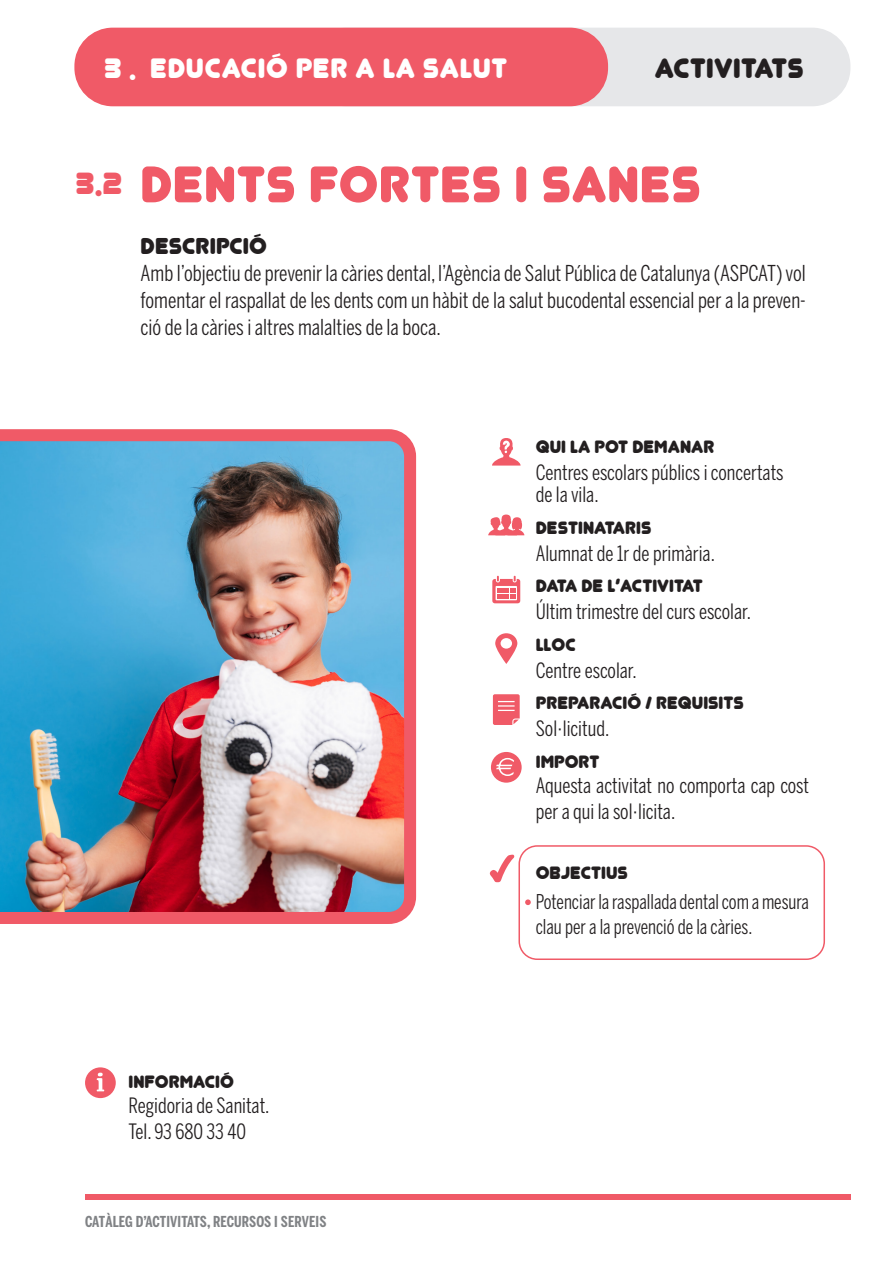
<style>
.page{position:relative;width:893px;height:1263px;background:#fff}
.page>*{position:absolute;margin:0;border:0;box-sizing:border-box;transform-origin:0 0}
.t1{font:60px "Junegull";letter-spacing:.01em;color:#f05a67}
.t2{font:33px "Junegull";letter-spacing:.02em;color:#fff}
.t3{font:33px "Junegull";letter-spacing:.01em;color:#231f20}
.t4{font:27px "Junegull";color:#231f20}
.t5{font:21.75px/27px "Benton Sans Comp";color:#231f20;text-align:justify}
.t6{font:21px/25.5px "Benton Sans Comp";color:#231f20}
.t7{font:21px "Junegull";color:#231f20}
.t8{font:20.25px/25.5px "Benton Sans Comp";color:#231f20;scale:.96 1}
.t9{font:700 15px "Benton Sans Comp";letter-spacing:.01em;color:#808285}
.s1{font-size:36px}
</style>
<div class="page">
<div style="left:518px;top:845px;width:307px;height:115px;border:2px solid #f05a67;border-radius:18px"></div>
<div style="left:308px;top:28px;width:542px;height:78px;background:#e6e7e9;border-radius:38px"></div>
<div style="left:74px;top:28px;width:534px;height:78px;background:#f05a67;border-radius:38px"></div>
<div style="left:85px;top:1194px;width:765px;height:5px;background:#f05a67"></div>
<svg style="left:492px;top:438px;width:29px;height:28px"></svg>
<div style="left:491px;top:752px;width:31px;height:31px;background:#f05a67;border-radius:50%"></div>
<svg style="left:496px;top:758px;width:18px;height:18px"></svg>
<svg style="left:495px;top:633px;width:22px;height:31px"></svg>
<svg style="left:488px;top:514px;width:36px;height:21px"></svg>
<svg style="left:492px;top:576px;width:28px;height:27px"></svg>
<svg style="left:493px;top:694px;width:27px;height:31px"></svg>
<div style="left:85px;top:1067px;width:31px;height:31px;background:#f05a67;border-radius:50%"></div>
<svg style="left:97px;top:1073px;width:7px;height:18px"></svg>
<svg style="left:490px;top:855px;width:24px;height:27px"></svg>
<img style="left:0;top:429px;width:417px;height:495px">
<svg style="left:525px;top:899px;width:6px;height:6px"></svg>
<h2 class="t2" style="left:104px;top:52px;width:405px">3 . EDUCACIÓ PER A LA SALUT</h2>
<h2 class="t3" style="left:655px;top:52px;width:150px">ACTIVITATS</h2>
<h1 class="t1" style="left:75px;top:155px;width:627px"><span class="s1">3.2</span> DENTS FORTES I SANES</h1>
<p class="t4" style="left:141px;top:233px;width:128px">DESCRIPCIÓ</p>
<p class="t5" style="left:141px;top:260px;width:667px">Amb l’objectiu de prevenir la càries dental, l’Agència de Salut Pública de Catalunya (ASPCAT) vol fomentar el raspallat de les dents com un hàbit de la salut bucodental essencial per a la preven&shy;ció de la càries i altres malalties de la boca.</p>
<p class="t7" style="left:536px;top:436px;width:180px">QUI LA POT DEMANAR</p>
<p class="t6" style="left:536px;top:461px;width:249px;line-height:22.5px">Centres escolars públics i concertats de la vila.</p>
<p class="t7" style="left:536px;top:517px;width:117px">DESTINATARIS</p>
<p class="t6" style="left:536px;top:540px;width:181px">Alumnat de 1r de primària.</p>
<p class="t7" style="left:536px;top:576px;width:168px">DATA DE L’ACTIVITAT</p>
<p class="t6" style="left:536px;top:599px;width:217px">Últim trimestre del curs escolar.</p>
<p class="t7" style="left:536px;top:634px;width:41px">LLOC</p>
<p class="t6" style="left:536px;top:657px;width:102px">Centre escolar.</p>
<p class="t7" style="left:536px;top:693px;width:210px">PREPARACIÓ / REQUISITS</p>
<p class="t6" style="left:536px;top:716px;width:75px">Sol·licitud.</p>
<p class="t7" style="left:536px;top:751px;width:65px">IMPORT</p>
<p class="t6" style="left:536px;top:773px;width:275px">Aquesta activitat no comporta cap cost per a qui la sol·licita.</p>
<p class="t7" style="left:129px;top:1071px;width:107px">INFORMACIÓ</p>
<p class="t6" style="left:129px;top:1093px;width:143px">Regidoria de Sanitat.<br>Tel. 93 680 33 40</p>
<p class="t9" style="left:85px;top:1213px;width:243px">CATÀLEG D’ACTIVITATS, RECURSOS I SERVEIS</p>
<p class="t7" style="left:536px;top:862px;width:94px">OBJECTIUS</p>
<p class="t8" style="left:536px;top:889px;width:286px">Potenciar la raspallada dental com a mesura clau per a la prevenció de la càries.</p>
</div>
